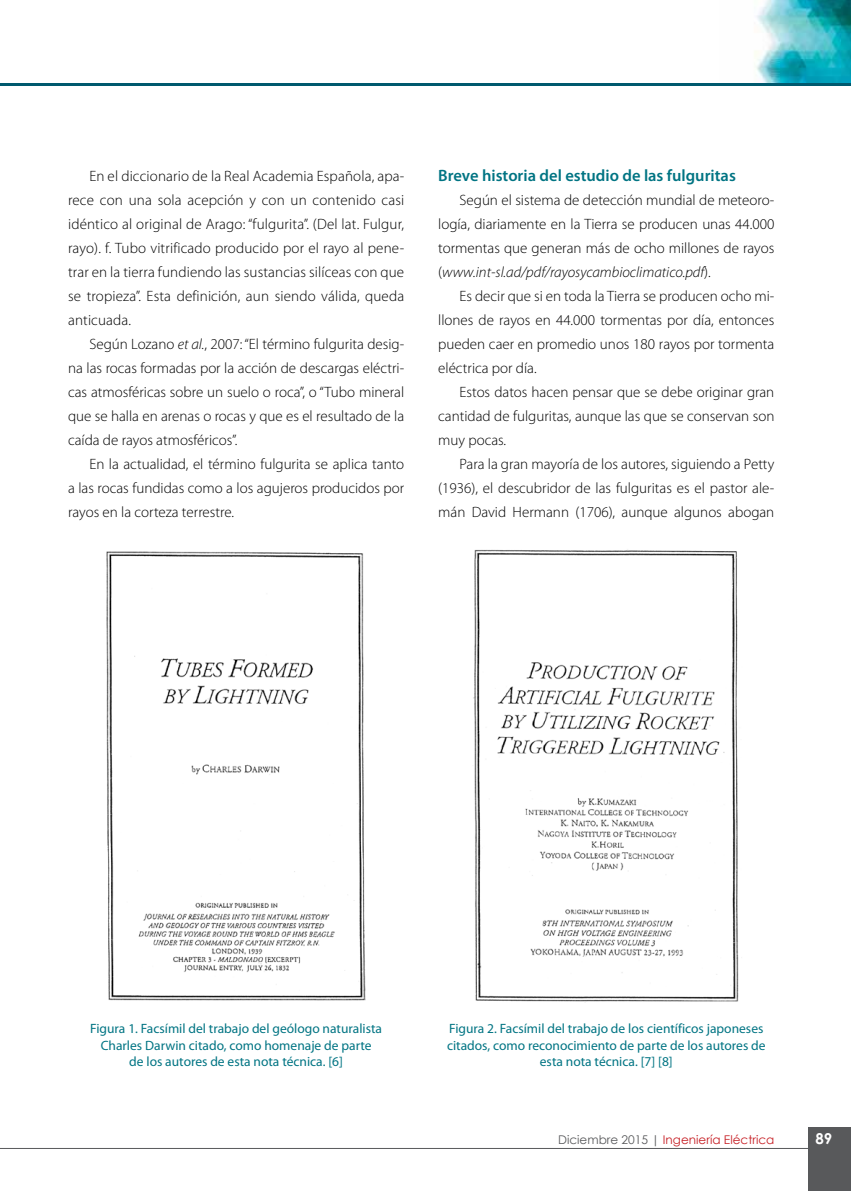
<style>
.page{position:relative;width:851px;height:1191px;background:#fff}
.page>*{position:absolute;margin:0;border:0;box-sizing:border-box;transform-origin:0 0}
.t1{font:600 16.5px "Myriad Pro";color:#007483}
.t2{font:300 15px/24px "Myriad Pro";color:#000;text-align:justify}
.t3{font:700 15px "Century Gothic";color:#fff}
.t4{font:13.5px/16.2px "Myriad Pro";color:#007483;text-align:center}
.t5{font:12px "Century Gothic";color:#c61d23}
.s1{font-style:italic}
.s2{color:#58595b}
</style>
<div class="page">
<hr style="left:0;top:1148px;width:850px;height:1px;background:#58595b">
<div style="left:808px;top:1127px;width:42px;height:64px;background:#58595b"></div>
<img style="left:754px;top:0;width:96px;height:83px">
<hr style="left:0;top:83px;width:850px;height:2px;background:#00596e">
<img style="left:106px;top:551px;width:260px;height:449px">
<img style="left:473px;top:549px;width:266px;height:453px">
<p class="t2" style="left:68px;top:164px;width:337px;text-indent:21px">En el diccionario de la Real Academia Española, apa&shy;rece con una sola acepción y con un contenido casi idéntico al original de Arago: “fulgurita”. (Del lat. Fulgur, rayo). f. Tubo vitrificado producido por el rayo al pene&shy;trar en la tierra fundiendo las sustancias silíceas con que se tropieza”. Esta definición, aun siendo válida, queda anticuada.</p>
<p class="t2" style="left:68px;top:332px;width:337px;text-indent:21px">Según Lozano <span class="s1">et al.</span>, 2007: “El término fulgurita desig&shy;na las rocas formadas por la acción de descargas eléctri&shy;cas atmosféricas sobre un suelo o roca”, o “Tubo mineral que se halla en arenas o rocas y que es el resultado de la caída de rayos atmosféricos”.</p>
<p class="t2" style="left:68px;top:452px;width:337px;text-indent:21px">En la actualidad, el término fulgurita se aplica tanto a las rocas fundidas como a los agujeros producidos por rayos en la corteza terrestre.</p>
<p class="t1" style="left:438px;top:165px;width:299px">Breve historia del estudio de las fulguritas</p>
<p class="t2" style="left:438px;top:188px;width:337px;text-indent:21px">Según el sistema de detección mundial de meteoro&shy;logía, diariamente en la Tierra se producen unas 44.000 tormentas que generan más de ocho millones de rayos (<span class="s1">www.int-sl.ad/pdf/rayosycambioclimatico.pdf</span>).</p>
<p class="t2" style="left:438px;top:284px;width:337px;text-indent:21px">Es decir que si en toda la Tierra se producen ocho mi&shy;llones de rayos en 44.000 tormentas por día, entonces pueden caer en promedio unos 180 rayos por tormenta eléctrica por día.</p>
<p class="t2" style="left:438px;top:380px;width:337px;text-indent:21px">Estos datos hacen pensar que se debe originar gran cantidad de fulguritas, aunque las que se conservan son muy pocas.</p>
<p class="t2" style="left:438px;top:452px;width:337px;text-indent:21px">Para la gran mayoría de los autores, siguiendo a Petty (1936), el descubridor de las fulguritas es el pastor ale&shy;mán David Hermann (1706), aunque algunos abogan</p>
<p class="t4" style="left:90px;top:1020px;width:293px">Figura 1. Facsímil del trabajo del geólogo naturalista<br>Charles Darwin citado, como homenaje de parte<br>de los autores de esta nota técnica. [6]</p>
<p class="t4" style="left:447px;top:1020px;width:320px">Figura 2. Facsímil del trabajo de los científicos japoneses citados, como reconocimiento de parte de los autores de esta nota técnica. [7] [8]</p>
<p class="t5" style="left:558px;top:1131px;width:218px"><span class="s2">Diciembre 2015 |</span> Ingeniería Eléctrica</p>
<p class="t3" style="left:815px;top:1127px;width:18px">89</p>
</div>
